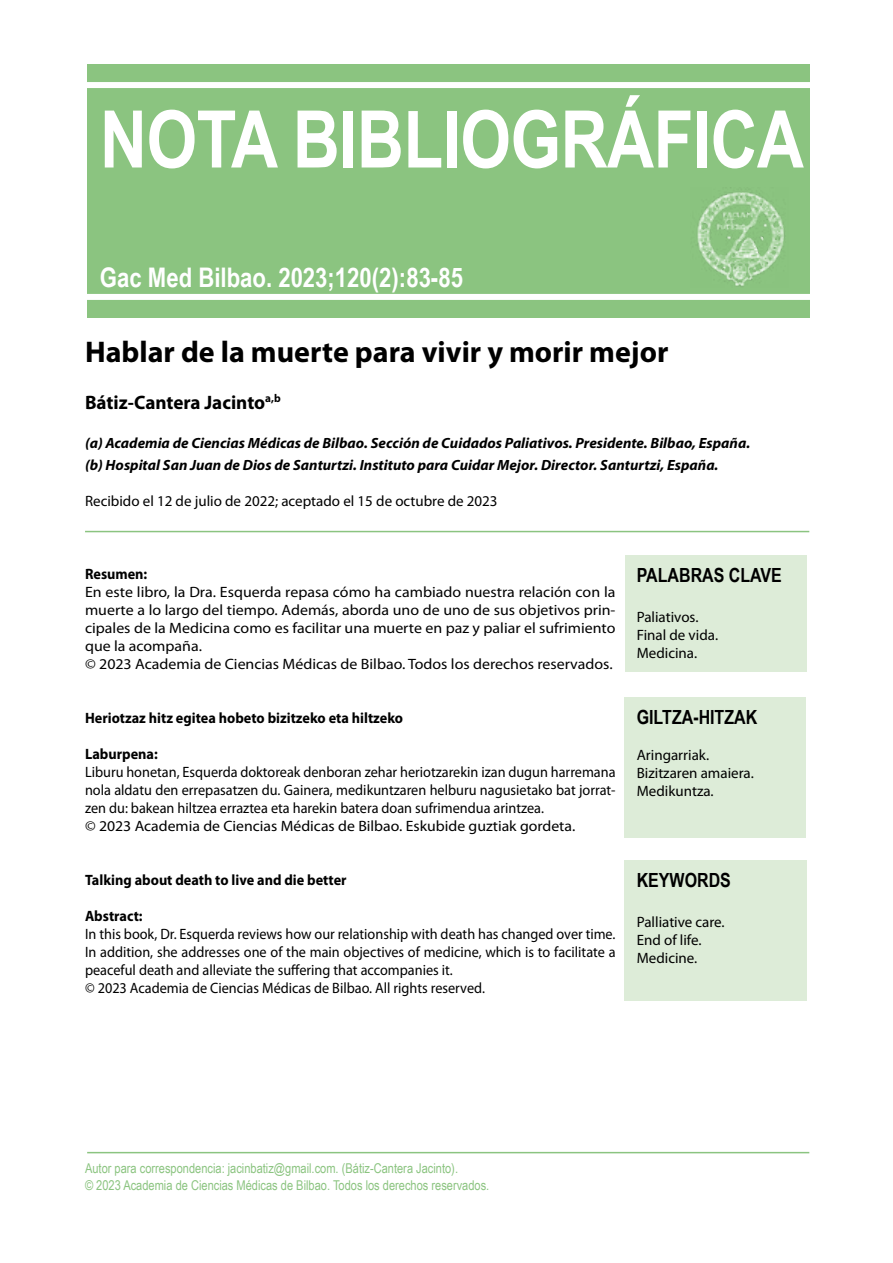
<style>
.page{position:relative;width:893px;height:1263px;background:#fff}
.page>*{position:absolute;margin:0;border:0;box-sizing:border-box;transform-origin:0 0}
.t1{font:700 79.5px "Arial Narrow";letter-spacing:-.005em;color:#fff}
.t2{font:700 30px "Myriad Pro";color:#000}
.t3{font:700 27px "Arial Narrow";color:#fff}
.t4{font:700 19.5px "Arial Narrow";color:#000}
.t5{font:700 19.5px "Myriad Pro";letter-spacing:-.005em;color:#000}
.t6{font:15px/18px "Myriad Pro";color:#000;scale:.95 1}
.t7{font:15px/18px "Myriad Pro";color:#000;scale:1.06 1}
.t8{font:15px/18px "Myriad Pro";color:#000}
.t9{font:700 15px "Myriad Pro";color:#000;scale:.95 1}
.t10{font:italic 700 14.85px/21.6px "Myriad Pro";color:#000}
.t11{font:13.5px/16.2px "Arial Narrow";color:#8bc480}
</style>
<div class="page">
<div style="left:624px;top:860px;width:182px;height:140px;background:#ddecd8"></div>
<div style="left:624px;top:697px;width:181px;height:141px;background:#ddecd8"></div>
<div style="left:625px;top:555px;width:181px;height:117px;background:#ddecd8"></div>
<div style="left:87px;top:64px;width:722px;height:253px;background:#8bc480"></div>
<div style="left:28px;top:82px;width:865px;height:6px;background:#fff"></div>
<div style="left:28px;top:294px;width:865px;height:6px;background:#fff"></div>
<hr style="left:87px;top:1152px;width:722px;height:1px;background:#8bc480">
<hr style="left:85px;top:531px;width:724px;height:1px;background:#8bc480">
<img style="left:697px;top:192px;width:88px;height:95px">
<h1 class="t1" style="left:100px;top:79px;width:706px">NOTA BIBLIOGRÁFICA</h1>
<h1 class="t1" style="left:100px;top:79px;width:555px">ORIGINAL BREVE</h1>
<h3 class="t3" style="left:100px;top:257px;width:365px">Gac Med Bilbao. 2023;120(2):83-85</h3>
<h2 class="t2" style="left:85px;top:332px;width:585px">Hablar de la muerte para vivir y morir mejor</h2>
<h3 class="t5" style="left:85px;top:389px;width:197px">Bátiz-Cantera Jacinto<sup>a,b</sup></h3>
<p class="t10" style="left:85px;top:432px;width:667px">(a) Academia de Ciencias Médicas de Bilbao. Sección de Cuidados Paliativos. Presidente. Bilbao, España. (b) Hospital San Juan de Dios de Santurtzi. Instituto para Cuidar Mejor. Director. Santurtzi, España.</p>
<p class="t8" style="left:85px;top:492px;width:414px">Recibido el 12 de julio de 2022; aceptado el 15 de octubre de 2023</p>
<p class="t9" style="left:85px;top:564px;width:67px">Resumen:</p>
<p class="t7" style="left:85px;top:583px;width:502px">En este libro, la Dra. Esquerda repasa cómo ha cambiado nuestra relación con la muerte a lo largo del tiempo. Además, aborda uno de uno de sus objetivos prin&shy;cipales de la Medicina como es facilitar una muerte en paz y paliar el sufrimiento que la acompaña.<br>© 2023 Academia de Ciencias Médicas de Bilbao. Todos los derechos reservados.</p>
<p class="t9" style="left:85px;top:708px;width:336px">Heriotzaz hitz egitea hobeto bizitzeko eta hiltzeko</p>
<p class="t9" style="left:85px;top:744px;width:78px">Laburpena:</p>
<p class="t6" style="left:85px;top:763px;width:560px">Liburu honetan, Esquerda doktoreak denboran zehar heriotzarekin izan dugun harremana nola aldatu den errepasatzen du. Gainera, medikuntzaren helburu nagusietako bat jorrat&shy;zen du: bakean hiltzea erraztea eta harekin batera doan sufrimendua arintzea.<br>© 2023 Academia de Ciencias Médicas de Bilbao. Eskubide guztiak gordeta.</p>
<p class="t9" style="left:85px;top:870px;width:277px">Talking about death to live and die better</p>
<p class="t9" style="left:85px;top:906px;width:62px">Abstract:</p>
<p class="t6" style="left:85px;top:925px;width:560px">In this book, Dr. Esquerda reviews how our relationship with death has changed over time.<br>In addition, she addresses one of the main objectives of medicine, which is to facilitate a peaceful death and alleviate the suffering that accompanies it.<br>© 2023 Academia de Ciencias Médicas de Bilbao. All rights reserved.</p>
<h3 class="t4" style="left:637px;top:560px;width:147px">PALABRAS CLAVE</h3>
<p class="t8" style="left:637px;top:607px;width:83px">Paliativos.<br>Final de vida.<br>Medicina.</p>
<h3 class="t4" style="left:637px;top:703px;width:122px">GILTZA-HITZAK</h3>
<p class="t8" style="left:637px;top:746px;width:119px">Aringarriak.<br>Bizitzaren amaiera.<br>Medikuntza.</p>
<h3 class="t4" style="left:637px;top:865px;width:96px">KEYWORDS</h3>
<p class="t8" style="left:637px;top:912px;width:89px">Palliative care.<br>End of life.<br>Medicine.</p>
<p class="t11" style="left:85px;top:1160px;width:406px">Autor para correspondencia: jacinbatiz@gmail.com. (Bátiz-Cantera Jacinto).<br>© 2023 Academia de Ciencias Médicas de Bilbao. Todos los derechos reservados.</p>
</div>
